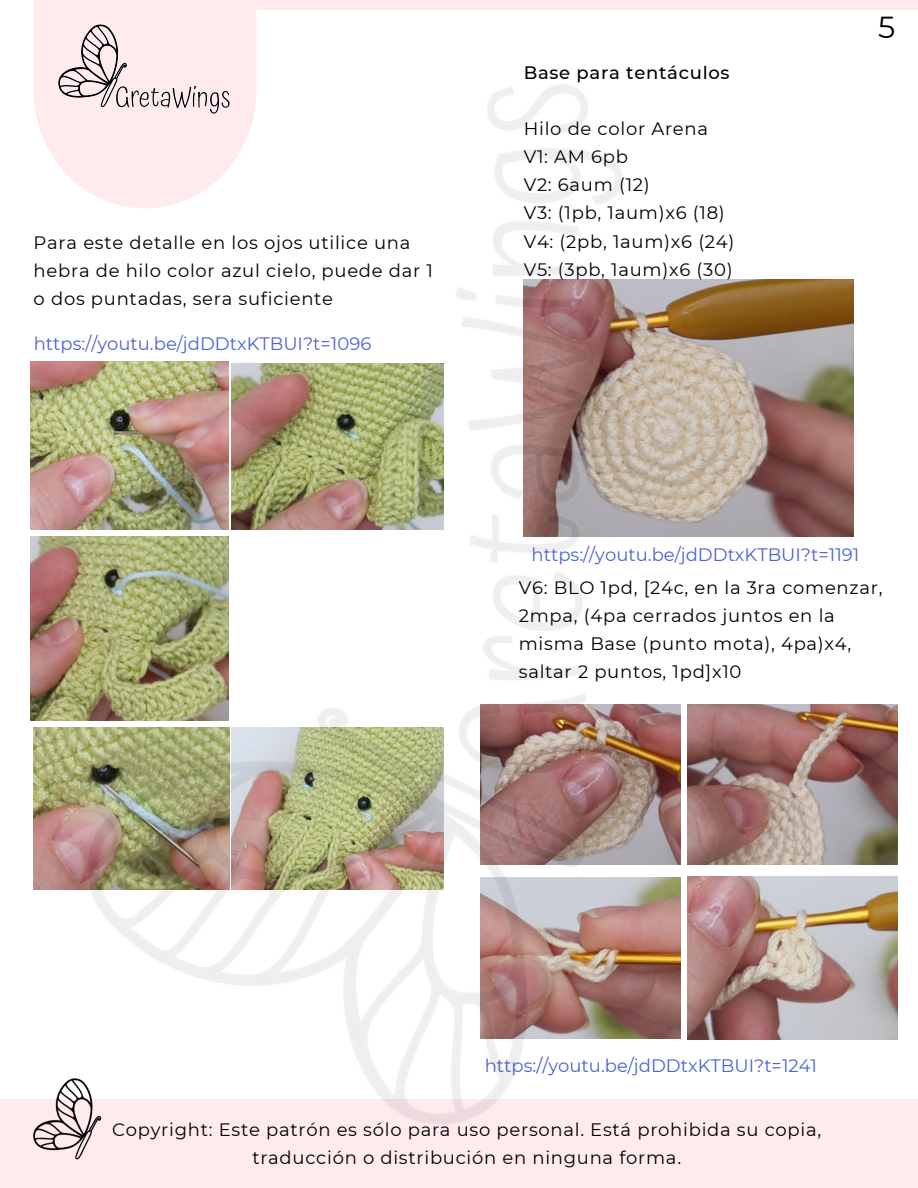
<style>
.page{position:relative;width:918px;height:1188px;background:#fff}
.page>*{position:absolute;margin:0;border:0;box-sizing:border-box;transform-origin:0 0}
.t1{font:30.3px "Montserrat";color:#000}
.t2{font:18px/28.2px "Montserrat";letter-spacing:.04em;color:#000}
.t3{font:18px "Montserrat";color:#4c63d2}
.t4{font:500 18px "Montserrat";letter-spacing:.04em;color:#000}
</style>
<div class="page">
<svg style="left:34px;top:0;width:222px;height:190px;background:#ffecf0"></svg>
<div style="left:0;top:1099px;width:918px;height:89px;background:#ffeaee"></div>
<img style="left:58px;top:24px;width:173px;height:92px">
<div style="left:85px;top:0;width:833px;height:10px;background:#ffeaee"></div>
<img style="left:34px;top:1079px;width:61px;height:81px">
<img style="left:31px;top:362px;width:54px;height:167px">
<img style="left:636px;top:280px;width:217px;height:256px">
<img style="left:636px;top:704px;width:45px;height:160px">
<img style="left:688px;top:704px;width:209px;height:160px">
<img style="left:636px;top:878px;width:45px;height:161px">
<img style="left:688px;top:877px;width:209px;height:163px">
<img style="left:33px;top:728px;width:52px;height:162px">
<img style="left:31px;top:537px;width:54px;height:183px">
<img style="left:85px;top:76px;width:551px;height:1050px">
<p class="t2" style="left:34px;top:228px;width:401px">Para este detalle en los ojos utilice una hebra de hilo color azul cielo, puede dar 1 o dos puntadas, sera suficiente</p>
<p class="t3" style="left:34px;top:332px;width:339px">https://youtu.be/jdDDtxKTBUI?t=1096</p>
<p class="t4" style="left:524px;top:61px;width:207px">Base para tentáculos</p>
<p class="t2" style="left:524px;top:115px;width:212px">Hilo de color Arena<br>V1: AM 6pb<br>V2: 6aum (12)<br>V3: (1pb, 1aum)x6 (18)<br>V4: (2pb, 1aum)x6 (24)<br>V5: (3pb, 1aum)x6 (30)</p>
<h1 class="t1" style="left:878px;top:9px;width:19px">5</h1>
<p class="t3" style="left:532px;top:543px;width:329px">https://youtu.be/jdDDtxKTBUI?t=1191</p>
<p class="t2" style="left:519px;top:574px;width:365px">V6: BLO 1pd, [24c, en la 3ra comenzar,<br>2mpa, (4pa cerrados juntos en la misma Base (punto mota), 4pa)x4, saltar 2 puntos, 1pd]x10</p>
<p class="t3" style="left:485px;top:1055px;width:334px">https://youtu.be/jdDDtxKTBUI?t=1241</p>
<p class="t2" style="left:112px;top:1115px;width:710px;text-align:center">Copyright: Este patrón es sólo para uso personal. Está prohibida su copia, traducción o distribución en ninguna forma.</p>
</div>
